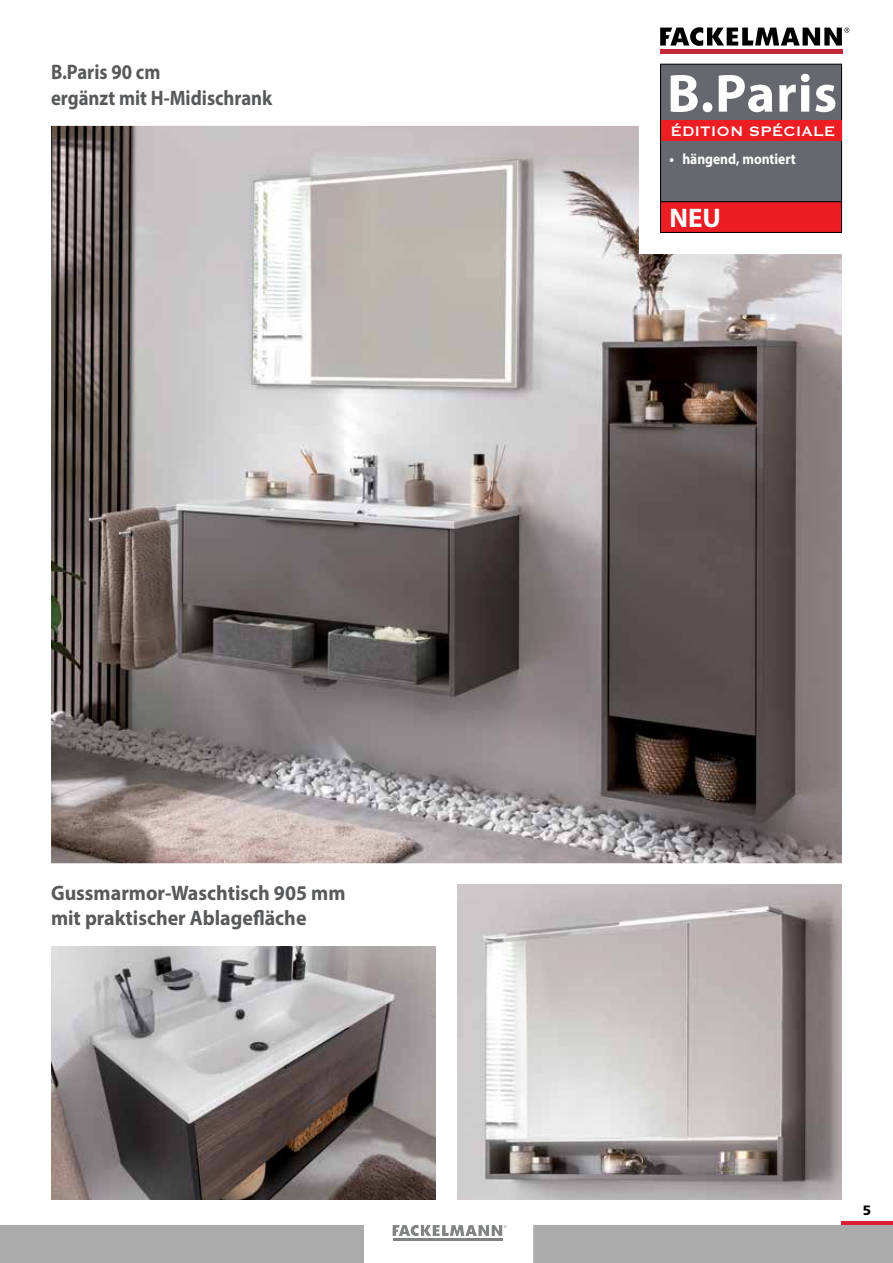
<style>
.page{position:relative;width:893px;height:1263px;background:#fff}
.page>*{position:absolute;margin:0;border:0;box-sizing:border-box;transform-origin:0 0}
.t1{font:700 54px "Myriad Pro";letter-spacing:.02em;color:#fff}
.t2{font:700 27px "Myriad Pro";color:#fff}
.t3{font:700 21px/25.2px "Myriad Pro";color:#58595b;scale:.95 1}
.t4{font:700 21px/25.2px "Myriad Pro";color:#58595b;scale:.89 1}
.t5{font:18px "Copperplate Thirty One BC";color:#fff;scale:.96 1}
.t6{font:700 15px "Myriad Pro";color:#fff;scale:.9 1}
.t7{font:900 13.5px "Frutiger";color:#000}
</style>
<div class="page">
<div style="left:0;top:1225px;width:364px;height:38px;background:#ababab"></div>
<div style="left:533px;top:1225px;width:360px;height:38px;background:#ababab"></div>
<hr style="left:393px;top:1238px;width:109px;height:2px;background:#808285">
<svg style="left:393px;top:1225px;width:114px;height:11px"></svg>
<hr style="left:0;top:1225px;width:1px;height:38px;background:#000">
<hr style="left:842px;top:1222px;width:51px;height:3px;background:#da2032">
<hr style="left:660px;top:49px;width:182px;height:4px;background:#c12736">
<svg style="left:660px;top:27px;width:189px;height:19px"></svg>
<img style="left:51px;top:126px;width:791px;height:737px">
<div style="left:660px;top:202px;width:182px;height:30px;background:#ed1d24"></div>
<div style="left:660px;top:201px;width:182px;height:32px;border:1px solid #000"></div>
<div style="left:660px;top:64px;width:182px;height:138px;background:#67686f"></div>
<div style="left:660px;top:64px;width:182px;height:138px;border:1px solid #000"></div>
<div style="left:661px;top:120px;width:180px;height:21px;background:#ed1d24"></div>
<img style="left:51px;top:946px;width:385px;height:253px">
<img style="left:457px;top:884px;width:385px;height:315px">
<p class="t4" style="left:51px;top:59px;width:250px">B.Paris 90 cm<br>ergänzt mit H-Midischrank</p>
<p class="t3" style="left:51px;top:880px;width:311px">Gussmarmor-Waschtisch 905 mm mit praktischer Ablagefläche</p>
<h1 class="t1" style="left:667px;top:58px;width:171px">B.Paris</h1>
<p class="t5" style="left:671px;top:122px;width:173px">ÉDITION SPÉCIALE</p>
<p class="t6" style="left:670px;top:149px;width:142px">• hängend, montiert</p>
<p class="t2" style="left:670px;top:200px;width:53px">NEU</p>
<p class="t7" style="left:863px;top:1202px;width:10px">5</p>
</div>
